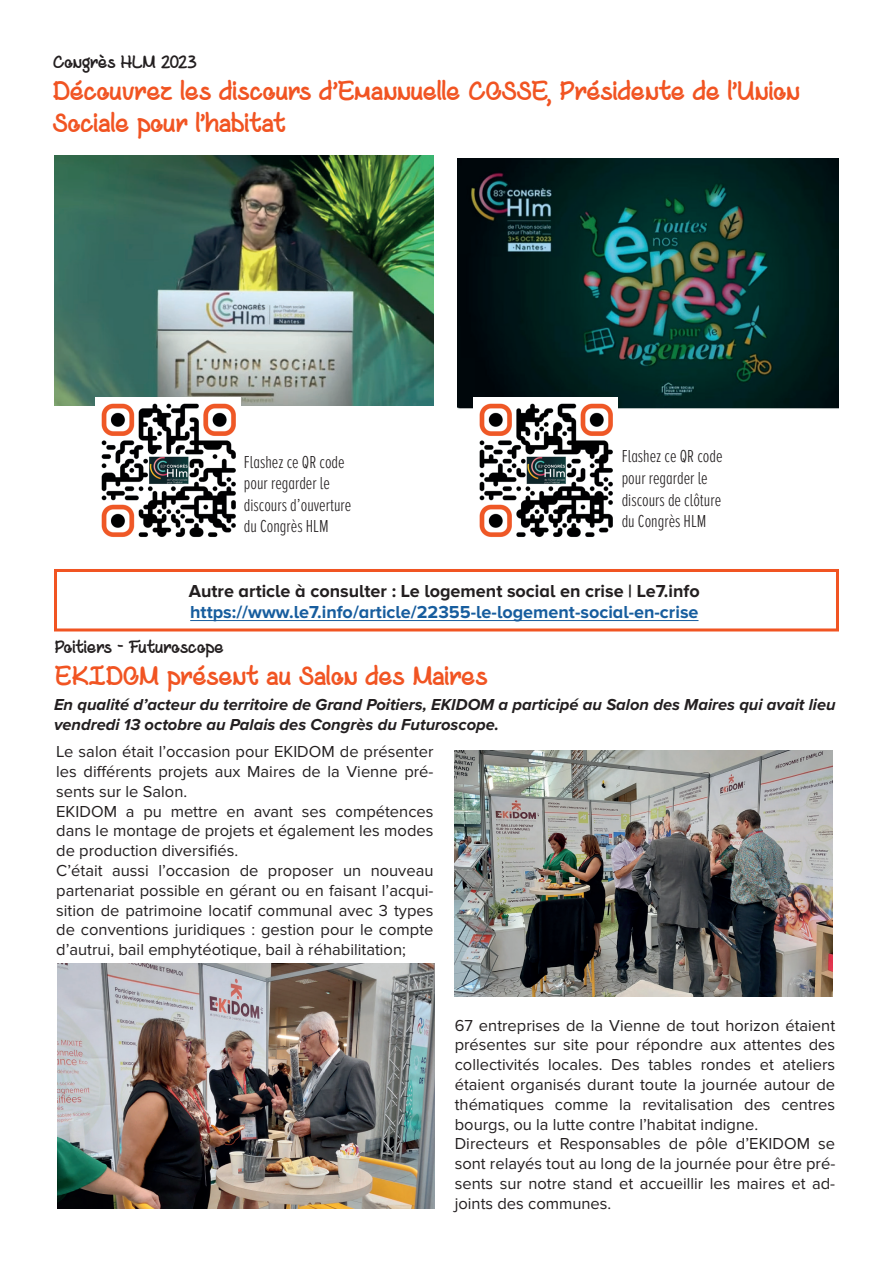
<style>
.page{position:relative;width:893px;height:1263px;background:#fff}
.page>*{position:absolute;margin:0;border:0;box-sizing:border-box;transform-origin:0 0}
.t1{font:27px/32.4px "Coffeewith Sugar";color:#f15422}
.t2{font:300 18px/21.6px "Proxima Nova A Ex Cn";color:#231f20}
.t3{font:700 18px "Proxima Nova A";color:#175d9e}
.t4{font:700 18px "Proxima Nova A";color:#231f20}
.t5{font:18px "Coffeewith Sugar";color:#231f20}
.t6{font:16.5px/19.8px "Proxima Nova";color:#231f20}
.t7{font:italic 700 16.5px/19.8px "Proxima Nova";color:#231f20}
</style>
<div class="page">
<img style="left:54px;top:155px;width:380px;height:250px">
<img style="left:457px;top:159px;width:381px;height:250px">
<img style="left:96px;top:397px;width:144px;height:140px">
<img style="left:473px;top:397px;width:145px;height:140px">
<hr style="left:190px;top:620px;width:508px;height:1px;background:#175d9e">
<div style="left:54px;top:569px;width:785px;height:62px;border:3px solid #f15422"></div>
<img style="left:455px;top:751px;width:378px;height:245px">
<img style="left:57px;top:963px;width:377px;height:246px">
<p class="t5" style="left:53px;top:49px;width:145px">Congrès HLM 2023</p>
<h1 class="t1" style="left:53px;top:74px;width:749px">Découvrez les discours d’Emannuelle COSSE, Présidente de l’Union<br>Sociale pour l’habitat</h1>
<p class="t2" style="left:244px;top:451px;width:109px">Flashez ce QR code pour regarder le discours d’ouverture du Congrès HLM</p>
<p class="t2" style="left:622px;top:446px;width:102px">Flashez ce QR code pour regarder le discours de clôture du Congrès HLM</p>
<p class="t4" style="left:189px;top:580px;width:512px">Autre article à consulter : Le logement social en crise | Le7.info</p>
<p class="t3" style="left:190px;top:602px;width:510px">https://www.le7.info/article/22355-le-logement-social-en-crise</p>
<p class="t5" style="left:55px;top:635px;width:170px">Poitiers - Futuroscope</p>
<h1 class="t1" style="left:55px;top:660px;width:434px">EKIDOM présent au Salon des Maires</h1>
<p class="t7" style="left:54px;top:695px;width:783px">En qualité d’acteur du territoire de Grand Poitiers, EKIDOM a participé au Salon des Maires qui avait lieu vendredi 13 octobre au Palais des Congrès du Futuroscope.</p>
<p class="t6" style="left:56px;top:742px;width:379px">Le salon était l’occasion pour EKIDOM de présenter les différents projets aux Maires de la Vienne pré&shy;sents sur le Salon.<br>EKIDOM a pu mettre en avant ses compétences dans le montage de projets et également les modes de production diversifiés.<br>C’était aussi l’occasion de proposer un nouveau partenariat possible en gérant ou en faisant l’acqui&shy;sition de patrimoine locatif communal avec 3 types de conventions juridiques : gestion pour le compte d’autrui, bail emphytéotique, bail à réhabilitation;</p>
<p class="t6" style="left:455px;top:1015px;width:382px">67 entreprises de la Vienne de tout horizon étaient présentes sur site pour répondre aux attentes des collectivités locales. Des tables rondes et ateliers étaient organisés durant toute la journée autour de thématiques comme la revitalisation des centres bourgs, ou la lutte contre l’habitat indigne.<br>Directeurs et Responsables de pôle d’EKIDOM se sont relayés tout au long de la journée pour être pré&shy;sents sur notre stand et accueillir les maires et ad&shy;joints des communes.</p>
</div>
